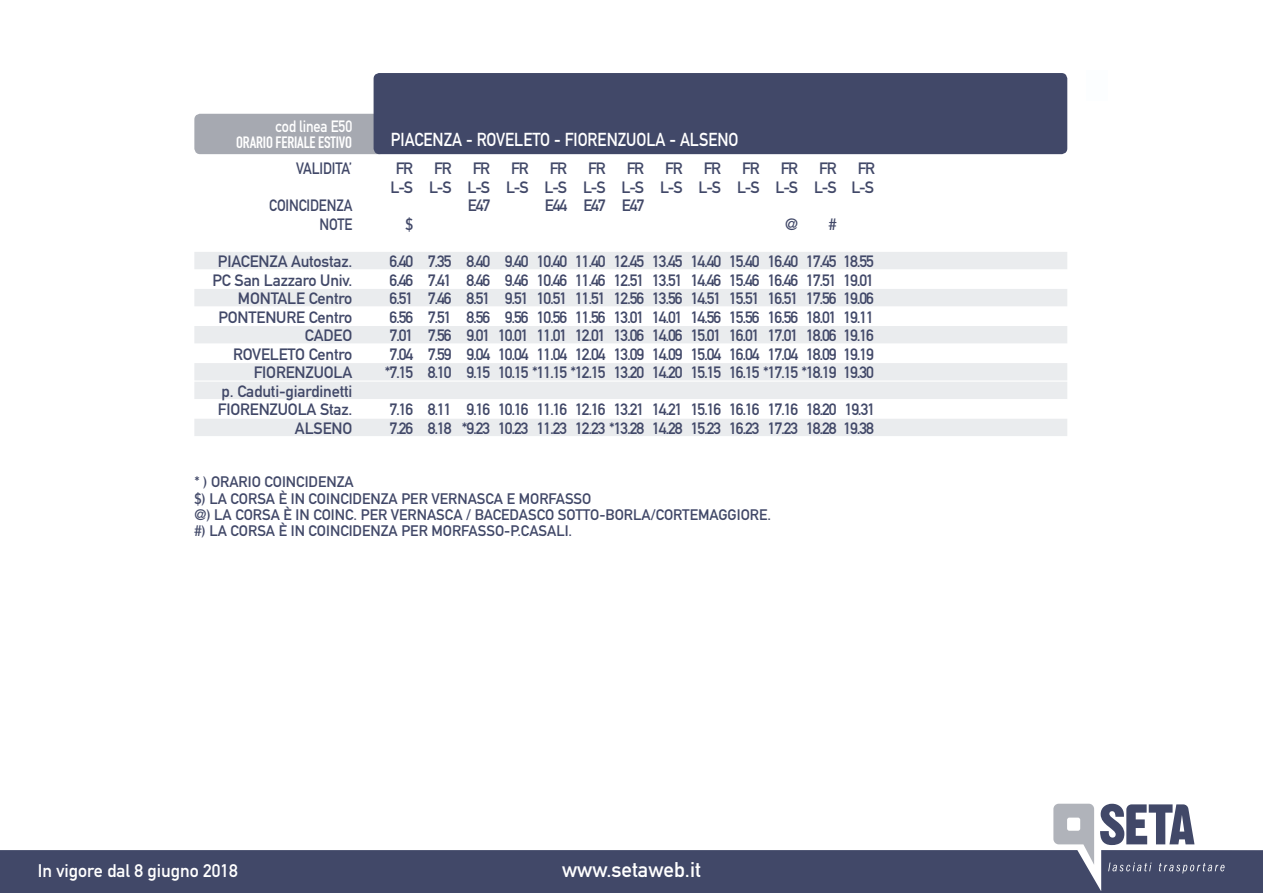
<style>
.page{position:relative;width:1263px;height:893px;background:#fff}
.page>*{position:absolute;margin:0;border:0;box-sizing:border-box;transform-origin:0 0}
.t1{font:21px "DIN Mittelschrift Alternate";color:#fff}
.t2{font:18.6px "DIN Mittelschrift";color:#fff;scale:.88 1}
.t3{font:18px "DIN Mittelschrift";color:#fff}
.t4{font:16.2px/18.6px "DIN Mittelschrift Alternate";letter-spacing:-.03em;color:#414868;text-align:justify}
.t5{font:16.2px/18.6px "DIN Mittelschrift Alternate";letter-spacing:-.07em;color:#414868}
.t6{font:16.2px/18.6px "DIN Mittelschrift Alternate";letter-spacing:-.01em;color:#414868;text-align:right}
.t7{font:16.2px/18.6px "DIN Mittelschrift Alternate";letter-spacing:-.01em;color:#414868;text-align:right;scale:.88 1}
.t8{font:16.2px "DIN Engschrift Alternate";letter-spacing:-.01em;color:#fff}
.t9{font:16.2px "DIN Mittelschrift Alternate";letter-spacing:-.01em;color:#fff;scale:.88 1}
.t10{font:15px/16.2px "DIN Mittelschrift Alternate";color:#414868}
</style>
<div class="page">
<svg style="left:1053px;top:804px;width:41px;height:46px"></svg>
<div style="left:0;top:850px;width:1263px;height:43px;background:#414868"></div>
<svg style="left:1108px;top:862px;width:116px;height:11px"></svg>
<svg style="left:1100px;top:804px;width:94px;height:41px"></svg>
<div style="left:194px;top:114px;width:191px;height:40px;background:#a6a9b1;border-radius:6px"></div>
<div style="left:194px;top:252px;width:873px;height:17px;background:#eaecee"></div>
<div style="left:194px;top:289px;width:873px;height:17px;background:#eaecee"></div>
<div style="left:194px;top:326px;width:873px;height:17px;background:#eaecee"></div>
<div style="left:194px;top:363px;width:873px;height:17px;background:#eaecee"></div>
<div style="left:194px;top:382px;width:873px;height:17px;background:#eaecee"></div>
<div style="left:194px;top:419px;width:873px;height:17px;background:#eaecee"></div>
<div style="left:374px;top:73px;width:693px;height:81px;background:#414868;border-radius:6px"></div>
<p class="t9" style="left:275px;top:116px;width:89px">cod linea E50</p>
<p class="t8" style="left:236px;top:133px;width:117px">ORARIO FERIALE ESTIVO</p>
<p class="t7" style="left:296px;top:159px;width:65px">VALIDITA’</p>
<p class="t7" style="left:269px;top:196px;width:96px">COINCIDENZA<br>NOTE</p>
<p class="t6" style="left:212px;top:252px;width:141px">PIACENZA Autostaz.<br>PC San Lazzaro Univ.<br>MONTALE Centro<br>PONTENURE Centro<br>CADEO<br>ROVELETO Centro<br>FIORENZUOLA<br>p. Caduti-giardinetti<br>FIORENZUOLA Staz.<br>ALSENO</p>
<p class="t2" style="left:391px;top:128px;width:397px">PIACENZA - ROVELETO - FIORENZUOLA - ALSENO</p>
<p class="t4" style="left:396px;top:159px;width:19px">FR</p>
<p class="t4" style="left:434px;top:159px;width:19px">FR</p>
<p class="t4" style="left:473px;top:159px;width:19px">FR</p>
<p class="t4" style="left:511px;top:159px;width:19px">FR</p>
<p class="t4" style="left:550px;top:159px;width:19px">FR</p>
<p class="t4" style="left:588px;top:159px;width:19px">FR</p>
<p class="t4" style="left:627px;top:159px;width:19px">FR</p>
<p class="t4" style="left:665px;top:159px;width:19px">FR</p>
<p class="t4" style="left:704px;top:159px;width:19px">FR</p>
<p class="t4" style="left:742px;top:159px;width:19px">FR</p>
<p class="t4" style="left:781px;top:159px;width:19px">FR</p>
<p class="t4" style="left:819px;top:159px;width:19px">FR</p>
<p class="t4" style="left:858px;top:159px;width:19px">FR</p>
<p class="t4" style="left:391px;top:178px;width:485px">L-S L-S L-S L-S L-S L-S L-S L-S L-S L-S L-S L-S L-S</p>
<p class="t4" style="left:468px;top:196px;width:24px">E47</p>
<p class="t5" style="left:545px;top:196px;width:101px">E44 E47 E47</p>
<p class="t4" style="left:405px;top:215px;width:9px">$</p>
<p class="t4" style="left:785px;top:215px;width:14px">@</p>
<p class="t4" style="left:829px;top:215px;width:9px">#</p>
<p class="t4" style="left:385px;top:252px;width:491px">6.40 7.35 8.40 9.40 10.40 11.40 12.45 13.45 14.40 15.40 16.40 17.45 18.55<br>6.46 7.41 8.46 9.46 10.46 11.46 12.51 13.51 14.46 15.46 16.46 17.51 19.01<br>6.51 7.46 8.51 9.51 10.51 11.51 12.56 13.56 14.51 15.51 16.51 17.56 19.06<br>6.56 7.51 8.56 9.56 10.56 11.56 13.01 14.01 14.56 15.56 16.56 18.01 19.11<br>7.01 7.56 9.01 10.01 11.01 12.01 13.06 14.06 15.01 16.01 17.01 18.06 19.16<br>7.04 7.59 9.04 10.04 11.04 12.04 13.09 14.09 15.04 16.04 17.04 18.09 19.19 *7.15 8.10 9.15 10.15 *11.15 *12.15 13.20 14.20 15.15 16.15 *17.15 *18.19 19.30</p>
<p class="t5" style="left:389px;top:400px;width:487px">7.16 8.11 9.16 10.16 11.16 12.16 13.21 14.21 15.16 16.16 17.16 18.20 19.31<br>7.26 8.18 *9.23 10.23 11.23 12.23 *13.28 14.28 15.23 16.23 17.23 18.28 19.38</p>
<p class="t10" style="left:194px;top:474px;width:578px">* ) ORARIO COINCIDENZA<br>$) LA CORSA È IN COINCIDENZA PER VERNASCA E MORFASSO<br>@) LA CORSA È IN COINC. PER VERNASCA / BACEDASCO SOTTO-BORLA/CORTEMAGGIORE. #) LA CORSA È IN COINCIDENZA PER MORFASSO-P.CASALI.</p>
<p class="t3" style="left:38px;top:861px;width:201px">In vigore dal 8 giugno 2018</p>
<p class="t1" style="left:562px;top:857px;width:140px">www.setaweb.it</p>
</div>
